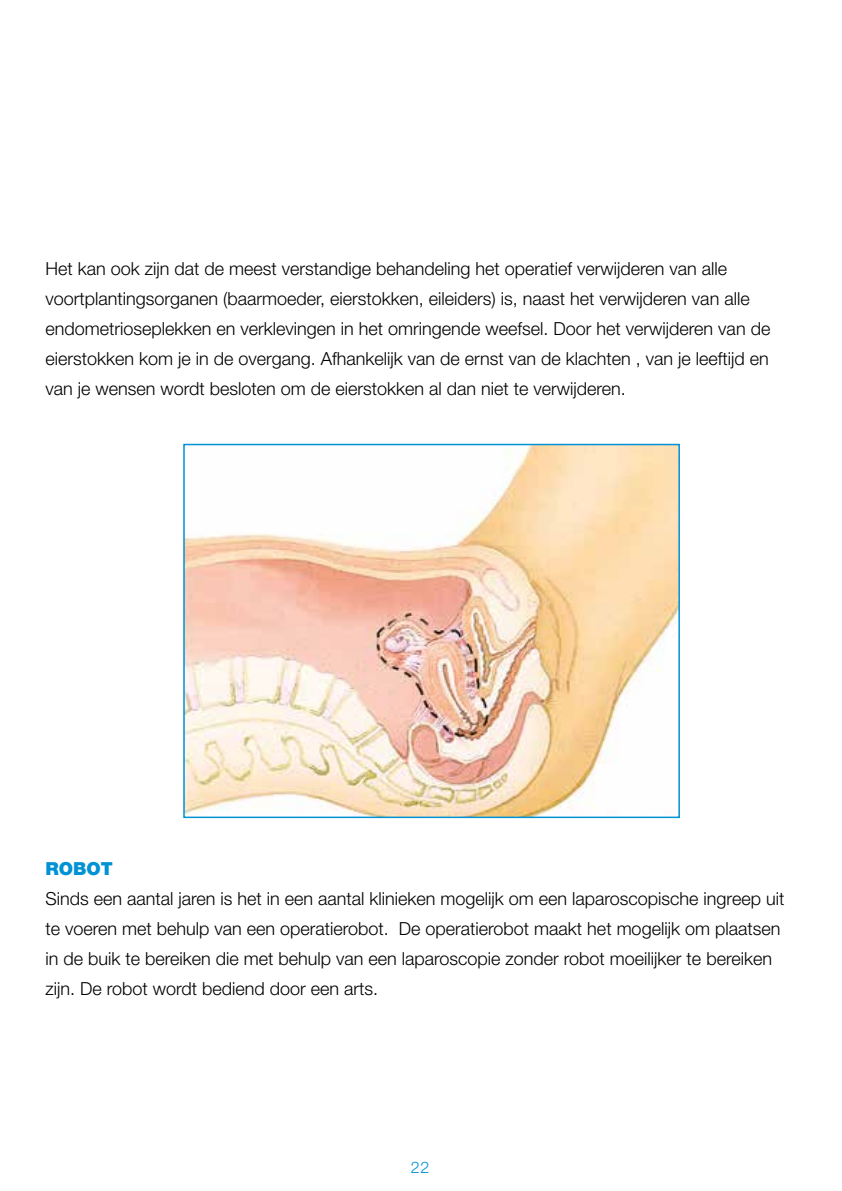
<style>
.page{position:relative;width:842px;height:1191px;background:#fff}
.page>*{position:absolute;margin:0;border:0;box-sizing:border-box;transform-origin:0 0}
.t1{font:300 18px/30px "Helvetica Neue LT";color:#000}
.t2{font:900 18px "Helvetica Neue LT";color:#0092d4}
.t3{font:300 16px "Helvetica Neue LT";color:#0092d4}
</style>
<div class="page">
<img style="left:186px;top:447px;width:491px;height:368px">
<div style="left:183px;top:444px;width:497px;height:374px;border:2px solid #0092d4"></div>
<p class="t1" style="left:45px;top:253px;width:726px">Het kan ook zijn dat de meest verstandige behandeling het operatief verwijderen van alle voortplantingsorganen (baarmoeder, eierstokken, eileiders) is, naast het verwijderen van alle endometrioseplekken en verklevingen in het omringende weefsel. Door het verwijderen van de eierstokken kom je in de overgang. Afhankelijk van de ernst van de klachten , van je leeftijd en van je wensen wordt besloten om de eierstokken al dan niet te verwijderen.</p>
<p class="t2" style="left:45px;top:858px;width:69px">ROBOT</p>
<p class="t1" style="left:45px;top:883px;width:740px">Sinds een aantal jaren is het in een aantal klinieken mogelijk om een laparoscopische ingreep uit te voeren met behulp van een operatierobot. De operatierobot maakt het mogelijk om plaatsen in de buik te bereiken die met behulp van een laparoscopie zonder robot moeilijker te bereiken zijn. De robot wordt bediend door een arts.</p>
<p class="t3" style="left:411px;top:1157px;width:20px">22</p>
</div>
